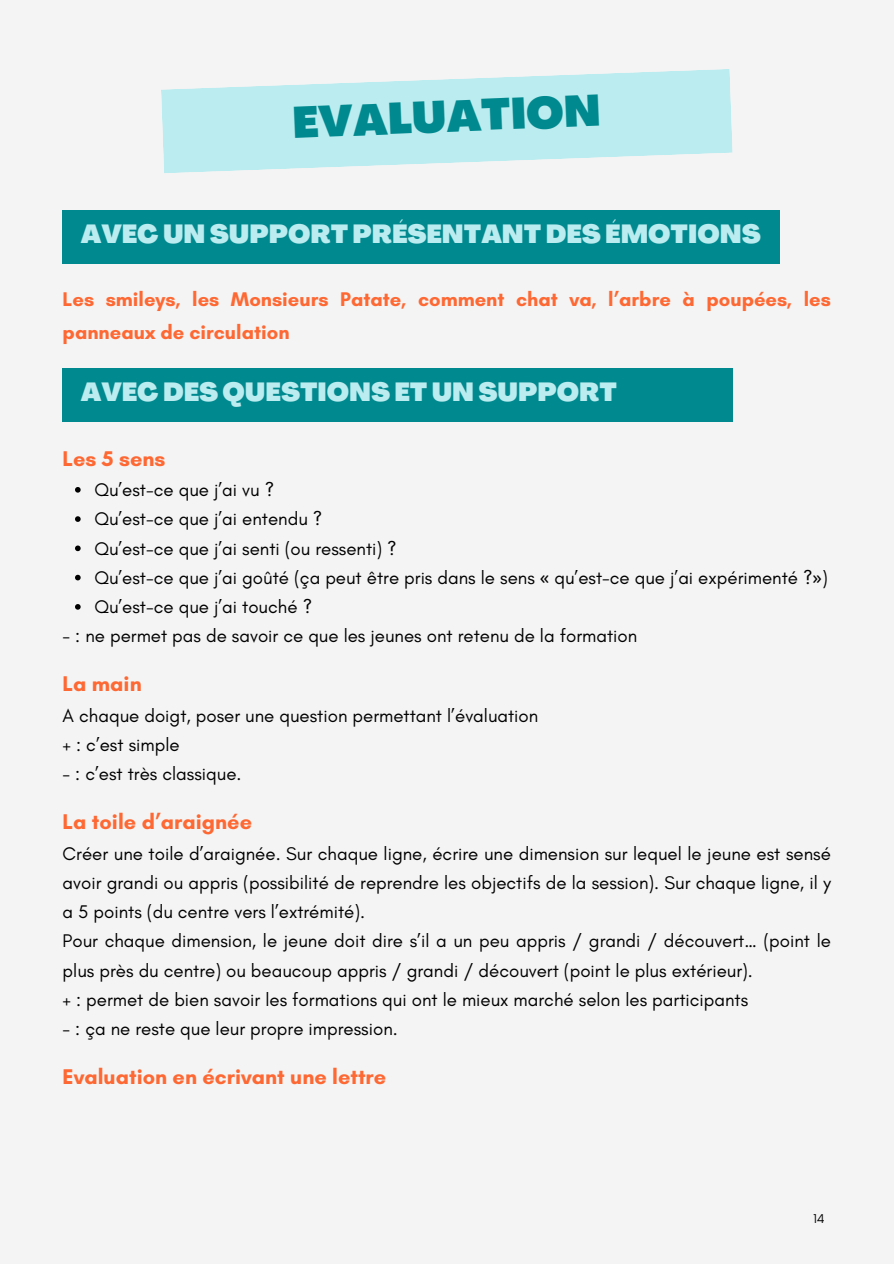
<style>
.page{position:relative;width:894px;height:1264px;background:#fff}
.page>*{position:absolute;margin:0;border:0;box-sizing:border-box;transform-origin:0 0}
.t1{font:900 43.35px "Agrandir";color:#00898f}
.t2{font:900 25.65px "Agrandir";color:#bbecef}
.t3{font:700 21.6px "Glacial Indifference";color:#fe6833}
.t4{font:700 20.1px/32.7px "Glacial Indifference";color:#fe6833}
.t5{font:18.6px/29.2px "Glacial Indifference";color:#000;text-align:justify}
.t6{font:13.05px "Glacial Indifference";color:#000}
.s1{font-family:"Noto Sans"}
</style>
<div class="page">
<div style="left:0;top:0;width:893px;height:1263px;background:#f4f4f4"></div>
<svg style="left:161px;top:69px;width:571px;height:104px;fill:#bbecef"></svg>
<div style="left:63px;top:210px;width:716px;height:54px;background:#00898f"></div>
<div style="left:63px;top:368px;width:669px;height:54px;background:#00898f"></div>
<svg style="left:75px;top:487px;width:6px;height:5px"></svg>
<svg style="left:75px;top:516px;width:6px;height:6px"></svg>
<svg style="left:75px;top:545px;width:6px;height:6px"></svg>
<svg style="left:75px;top:575px;width:6px;height:5px"></svg>
<svg style="left:75px;top:604px;width:6px;height:5px"></svg>
<h1 class="t1" style="left:292px;top:105px;width:310px;rotate:-2deg">EVALUATION</h1>
<p class="t2" style="left:81px;top:223px;width:681px">AVEC UN SUPPORT PRÉSENTANT DES ÉMOTIONS</p>
<h2 class="t4" style="left:63px;top:282px;width:769px">Les smileys, les Monsieurs Patate, comment chat va, l’arbre à poupées, les panneaux de circulation</h2>
<h2 class="t2" style="left:81px;top:381px;width:537px">AVEC DES QUESTIONS ET UN SUPPORT</h2>
<h3 class="t3" style="left:63px;top:445px;width:104px">Les 5 sens</h3>
<p class="t5" style="left:94px;top:475px;width:181px">Qu’est-ce que j’ai vu ?</p>
<p class="t5" style="left:94px;top:504px;width:229px">Qu’est-ce que j’ai entendu ?</p>
<p class="t5" style="left:94px;top:533px;width:304px">Qu’est-ce que j’ai senti (ou ressenti) ?</p>
<p class="t5" style="left:94px;top:562px;width:734px">Qu’est-ce que j’ai goûté (ça peut être pris dans le sens <span class="s1">«</span> qu’est-ce que j’ai expérimenté ?<span class="s1">»</span>)</p>
<p class="t5" style="left:94px;top:592px;width:219px">Qu’est-ce que j’ai touché ?</p>
<p class="t5" style="left:63px;top:621px;width:576px">- : ne permet pas de savoir ce que les jeunes ont retenu de la formation</p>
<p class="t3" style="left:63px;top:670px;width:81px">La main</p>
<p class="t5" style="left:63px;top:700px;width:477px">A chaque doigt, poser une question permettant l’évaluation</p>
<p class="t5" style="left:63px;top:729px;width:118px">+ : c’est simple</p>
<p class="t5" style="left:63px;top:759px;width:180px">- : c’est très classique.</p>
<p class="t3" style="left:63px;top:808px;width:191px">La toile d’araignée</p>
<p class="t5" style="left:63px;top:838px;width:769px">Créer une toile d’araignée. Sur chaque ligne, écrire une dimension sur lequel le jeune est sensé avoir grandi ou appris (possibilité de reprendre les objectifs de la session). Sur chaque ligne, il y a 5 points (du centre vers l’extrémité).</p>
<p class="t5" style="left:63px;top:926px;width:769px">Pour chaque dimension, le jeune doit dire s’il a un peu appris / grandi / découvert… (point le plus près du centre) ou beaucoup appris / grandi / découvert (point le plus extérieur).</p>
<p class="t5" style="left:63px;top:984px;width:686px">+ : permet de bien savoir les formations qui ont le mieux marché selon les participants</p>
<p class="t5" style="left:63px;top:1013px;width:336px">- : ça ne reste que leur propre impression.</p>
<p class="t3" style="left:63px;top:1063px;width:325px">Evaluation en écrivant une lettre</p>
<p class="t6" style="left:813px;top:1210px;width:13px">14</p>
</div>
